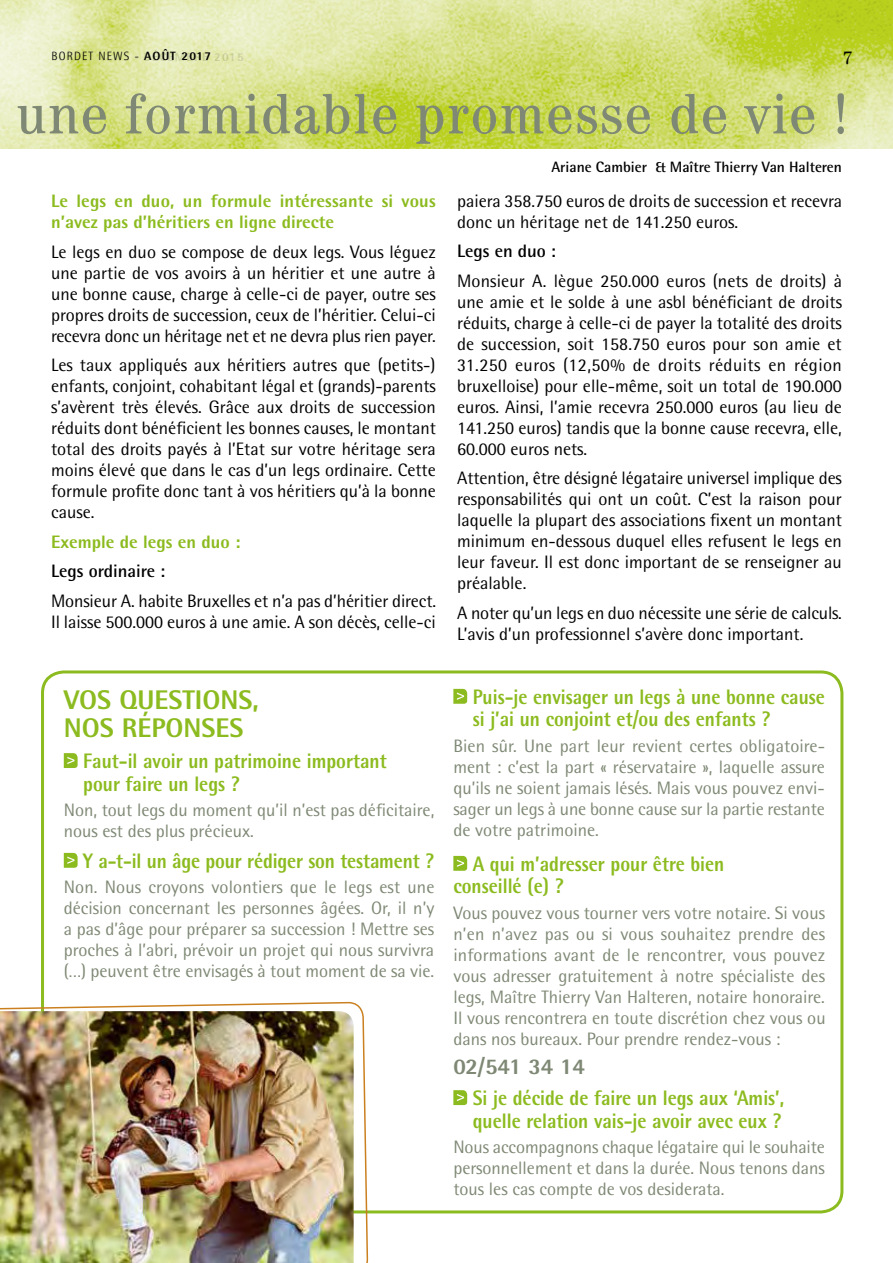
<style>
.page{position:relative;width:893px;height:1263px;background:#fff}
.page>*{position:absolute;margin:0;border:0;box-sizing:border-box;transform-origin:0 0}
.t1{font:condensed 57px "Century";letter-spacing:.03em;color:#7e8874;scale:1.08 1}
.t2{font:800 27px/28.5px "Rotis Semi Sans";color:#8cbb1f}
.t3{font:800 22.5px "Rotis Semi Sans";color:#7e8874}
.t4{font:800 21px/22.5px "Rotis Semi Sans";color:#8cbb1f;scale:.9 1}
.t5{font:18px/21px "Rotis Semi Sans";color:#000;text-align:justify}
.t6{font:18px/21px "Rotis Semi Sans";color:#7e8874;text-align:justify}
.t7{font:800 18px/21px "Rotis Semi Sans";color:#8cbb1f}
.t8{font:700 18px "Rotis Semi Sans";color:#000}
.t9{font:18px "Century";color:#000}
.t10{font:700 15px "Rotis Semi Sans";color:#000}
.t11{font:800 12px "Rotis Semi Sans";letter-spacing:.09em;color:#000}
.s1{font-weight:300}
</style>
<div class="page">
<img style="left:0;top:0;width:893px;height:149px">
<svg style="left:64px;top:753px;width:14px;height:15px"></svg>
<svg style="left:453px;top:689px;width:14px;height:15px"></svg>
<svg style="left:453px;top:856px;width:14px;height:15px"></svg>
<svg style="left:453px;top:1090px;width:14px;height:15px"></svg>
<img style="left:0;top:845px;width:369px;height:418px">
<p class="t11" style="left:144px;top:48px;width:68px">AOÛT 2017</p>
<p class="t11" style="left:51px;top:49px;width:194px"><span class="s1">BORDET NEWS -</span> DÉCEMBRE 2015</p>
<p class="t9" style="left:843px;top:49px;width:10px">7</p>
<h1 class="t1" style="left:17px;top:80px;width:771px">une formidable promesse de vie !</h1>
<p class="t7" style="left:51px;top:190px;width:386px">Le legs en duo, un formule intéressante si vous n’avez pas d’héritiers en ligne directe</p>
<p class="t5" style="left:51px;top:241px;width:386px">Le legs en duo se compose de deux legs. Vous léguez une partie de vos avoirs à un héritier et une autre à une bonne cause, charge à celle-ci de payer, outre ses propres droits de succession, ceux de l’héritier. Celui-ci recevra donc un héritage net et ne devra plus rien payer.</p>
<p class="t5" style="left:51px;top:354px;width:386px">Les taux appliqués aux héritiers autres que (petits-) enfants, conjoint, cohabitant légal et (grands)-parents s’avèrent très élevés. Grâce aux droits de succession réduits dont bénéficient les bonnes causes, le montant total des droits payés à l’Etat sur votre héritage sera moins élevé que dans le cas d’un legs ordinaire. Cette formule profite donc tant à vos héritiers qu’à la bonne cause.</p>
<p class="t7" style="left:51px;top:531px;width:191px">Exemple de legs en duo :</p>
<p class="t8" style="left:51px;top:560px;width:116px">Legs ordinaire :</p>
<p class="t5" style="left:51px;top:590px;width:387px">Monsieur A. habite Bruxelles et n’a pas d’héritier direct.<br>Il laisse 500.000 euros à une amie. A son décès, celle-ci</p>
<p class="t10" style="left:551px;top:157px;width:292px">Ariane Cambier &amp; Maître Thierry Van Halteren</p>
<p class="t5" style="left:457px;top:190px;width:386px">paiera 358.750 euros de droits de succession et recevra donc un héritage net de 141.250 euros.</p>
<p class="t8" style="left:457px;top:240px;width:100px">Legs en duo :</p>
<p class="t5" style="left:457px;top:270px;width:387px">Monsieur A. lègue 250.000 euros (nets de droits) à une amie et le solde à une asbl bénéficiant de droits réduits, charge à celle-ci de payer la totalité des droits de succession, soit 158.750 euros pour son amie et 31.250 euros (12,50% de droits réduits en région bruxelloise) pour elle-même, soit un total de 190.000 euros. Ainsi, l’amie recevra 250.000 euros (au lieu de 141.250 euros) tandis que la bonne cause recevra, elle, 60.000 euros nets.</p>
<p class="t5" style="left:457px;top:467px;width:386px">Attention, être désigné légataire universel implique des responsabilités qui ont un coût. C’est la raison pour laquelle la plupart des associations fixent un montant minimum en-dessous duquel elles refusent le legs en leur faveur. Il est donc important de se renseigner au préalable.</p>
<p class="t5" style="left:457px;top:602px;width:386px">A noter qu’un legs en duo nécessite une série de calculs.<br>L’avis d’un professionnel s’avère donc important.</p>
<h2 class="t2" style="left:64px;top:684px;width:197px">VOS QUESTIONS,<br>NOS RÉPONSES</h2>
<p class="t4" style="left:83px;top:749px;width:339px">Faut-il avoir un patrimoine important pour faire un legs ?</p>
<p class="t6" style="left:64px;top:799px;width:372px">Non, tout legs du moment qu’il n’est pas déficitaire, nous est des plus précieux.</p>
<p class="t4" style="left:83px;top:849px;width:391px">Y a-t-il un âge pour rédiger son testament ?</p>
<p class="t6" style="left:64px;top:876px;width:372px">Non. Nous croyons volontiers que le legs est une décision concernant les personnes âgées. Or, il n’y a pas d’âge pour préparer sa succession ! Mettre ses proches à l’abri, prévoir un projet qui nous survivra (…) peuvent être envisagés à tout moment de sa vie.</p>
<p class="t4" style="left:473px;top:685px;width:393px">Puis-je envisager un legs à une bonne cause si j’ai un conjoint et/ou des enfants ?</p>
<p class="t6" style="left:453px;top:735px;width:373px">Bien sûr. Une part leur revient certes obligatoire&shy;ment : c’est la part « réservataire », laquelle assure qu’ils ne soient jamais lésés. Mais vous pouvez envi&shy;sager un legs à une bonne cause sur la partie restante de votre patrimoine.</p>
<p class="t4" style="left:453px;top:852px;width:303px;text-indent:19px">A qui m’adresser pour être bien conseillé (e) ?</p>
<p class="t6" style="left:453px;top:902px;width:374px">Vous pouvez vous tourner vers votre notaire. Si vous n’en n’avez pas ou si vous souhaitez prendre des informations avant de le rencontrer, vous pouvez vous adresser gratuitement à notre spécialiste des legs, Maître Thierry Van Halteren, notaire honoraire.<br>Il vous rencontrera en toute discrétion chez vous ou dans nos bureaux. Pour prendre rendez-vous :</p>
<p class="t3" style="left:453px;top:1052px;width:133px">02/541 34 14</p>
<p class="t4" style="left:473px;top:1086px;width:348px">Si je décide de faire un legs aux ‘Amis’, quelle relation vais-je avoir avec eux ?</p>
<p class="t6" style="left:453px;top:1136px;width:373px">Nous accompagnons chaque légataire qui le souhaite personnellement et dans la durée. Nous tenons dans tous les cas compte de vos desiderata.</p>
</div>
